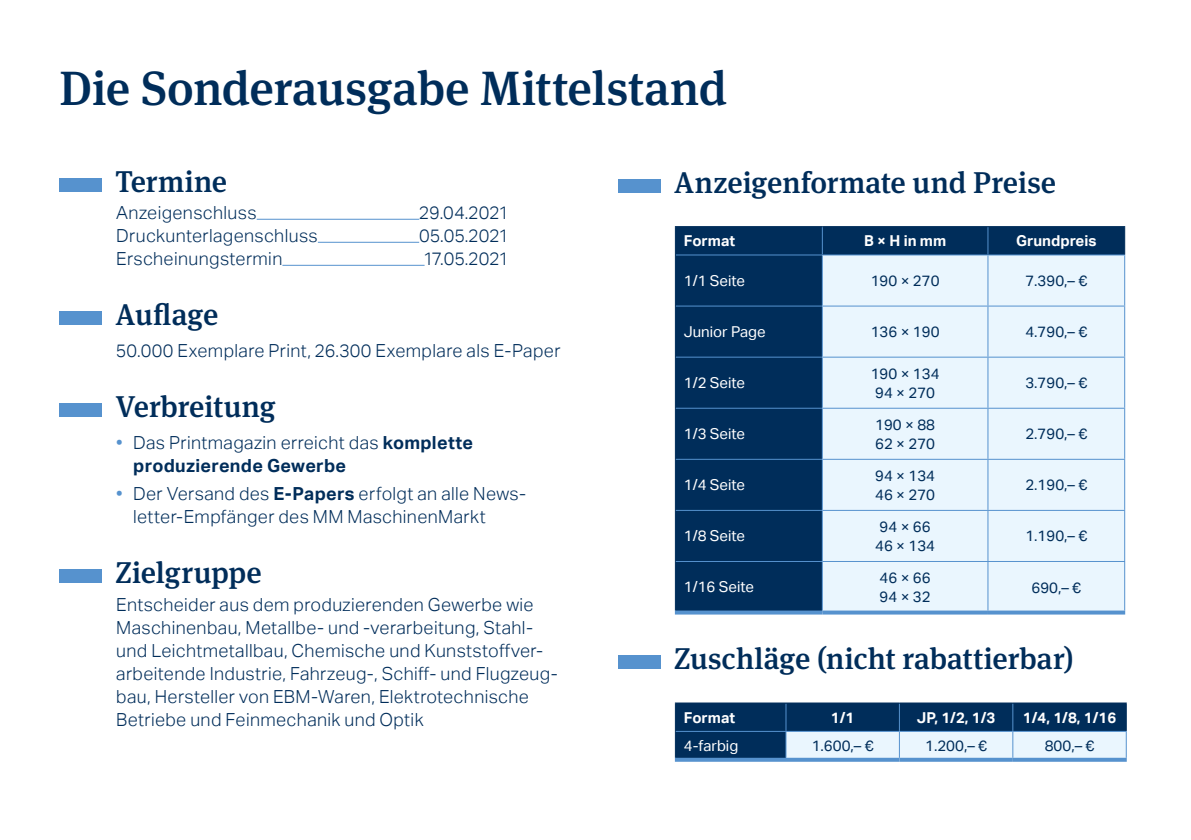
<style>
.page{position:relative;width:1191px;height:840px;background:#fff}
.page>*{position:absolute;margin:0;border:0;box-sizing:border-box;transform-origin:0 0}
.t1{font:500 48px "Meta Serif OT";letter-spacing:-.005em;color:#002d5a}
.t2{font:500 30px "Meta Serif OT";color:#002d5a}
.t3{font:300 18px/23px "Aktiv Grotesk";letter-spacing:.02em;color:#002d5a}
.t4{font:700 18px/23px "Aktiv Grotesk";letter-spacing:.015em;color:#002d5a}
.t5{font:15px/19px "Aktiv Grotesk";color:#002d5a}
.t6{font:15px "Aktiv Grotesk";color:#fff}
.t7{font:700 15px "Aktiv Grotesk";color:#fff}
.s1{font-weight:400;color:#5692ce}
.s2{font-weight:300}
.s3{font-weight:700}
</style>
<div class="page">
<hr style="left:257px;top:219px;width:162px;height:1px;background:#5692ce">
<hr style="left:318px;top:242px;width:101px;height:1px;background:#5692ce">
<hr style="left:282px;top:265px;width:142px;height:1px;background:#5692ce">
<div style="left:60px;top:177px;width:42px;height:14px;background:#5692ce"></div>
<div style="left:60px;top:311px;width:42px;height:13px;background:#5692ce"></div>
<div style="left:60px;top:403px;width:42px;height:13px;background:#5692ce"></div>
<div style="left:60px;top:568px;width:42px;height:14px;background:#5692ce"></div>
<div style="left:618px;top:178px;width:42px;height:14px;background:#5692ce"></div>
<div style="left:676px;top:255px;width:146px;height:355px;background:#002d5a"></div>
<div style="left:823px;top:255px;width:301px;height:355px;background:#eaf6fe"></div>
<hr style="left:822px;top:255px;width:1px;height:50px;background:#5692ce">
<hr style="left:987px;top:255px;width:1px;height:50px;background:#5692ce">
<hr style="left:676px;top:305px;width:146px;height:1px;background:#5692ce">
<hr style="left:822px;top:305px;width:166px;height:1px;background:#5692ce">
<hr style="left:822px;top:306px;width:1px;height:50px;background:#5692ce">
<hr style="left:988px;top:305px;width:137px;height:1px;background:#5692ce">
<hr style="left:987px;top:306px;width:1px;height:50px;background:#5692ce">
<hr style="left:676px;top:356px;width:146px;height:1px;background:#5692ce">
<hr style="left:822px;top:356px;width:166px;height:1px;background:#5692ce">
<hr style="left:822px;top:357px;width:1px;height:50px;background:#5692ce">
<hr style="left:988px;top:356px;width:137px;height:1px;background:#5692ce">
<hr style="left:987px;top:357px;width:1px;height:50px;background:#5692ce">
<hr style="left:676px;top:407px;width:146px;height:1px;background:#5692ce">
<hr style="left:822px;top:407px;width:166px;height:1px;background:#5692ce">
<hr style="left:822px;top:408px;width:1px;height:50px;background:#5692ce">
<hr style="left:988px;top:407px;width:137px;height:1px;background:#5692ce">
<hr style="left:987px;top:408px;width:1px;height:50px;background:#5692ce">
<hr style="left:676px;top:458px;width:146px;height:1px;background:#5692ce">
<hr style="left:822px;top:458px;width:166px;height:1px;background:#5692ce">
<hr style="left:822px;top:459px;width:1px;height:50px;background:#5692ce">
<hr style="left:988px;top:458px;width:137px;height:1px;background:#5692ce">
<hr style="left:987px;top:459px;width:1px;height:50px;background:#5692ce">
<hr style="left:676px;top:509px;width:146px;height:1px;background:#5692ce">
<hr style="left:822px;top:509px;width:166px;height:1px;background:#5692ce">
<hr style="left:822px;top:510px;width:1px;height:50px;background:#5692ce">
<hr style="left:988px;top:509px;width:137px;height:1px;background:#5692ce">
<hr style="left:987px;top:510px;width:1px;height:50px;background:#5692ce">
<hr style="left:676px;top:560px;width:146px;height:1px;background:#5692ce">
<hr style="left:822px;top:560px;width:166px;height:1px;background:#5692ce">
<hr style="left:822px;top:561px;width:1px;height:49px;background:#5692ce">
<hr style="left:988px;top:560px;width:137px;height:1px;background:#5692ce">
<hr style="left:987px;top:561px;width:1px;height:49px;background:#5692ce">
<hr style="left:675px;top:255px;width:1px;height:51px;background:#002d5a">
<hr style="left:675px;top:306px;width:1px;height:51px;background:#002d5a">
<hr style="left:675px;top:357px;width:1px;height:51px;background:#002d5a">
<hr style="left:675px;top:408px;width:1px;height:51px;background:#002d5a">
<hr style="left:675px;top:459px;width:1px;height:51px;background:#002d5a">
<hr style="left:675px;top:510px;width:1px;height:51px;background:#002d5a">
<hr style="left:675px;top:561px;width:1px;height:49px;background:#002d5a">
<svg style="left:675px;top:610px;width:147px;height:4px"></svg>
<svg style="left:822px;top:610px;width:166px;height:4px"></svg>
<svg style="left:988px;top:610px;width:137px;height:4px"></svg>
<hr style="left:1124px;top:255px;width:1px;height:50px;background:#5692ce">
<hr style="left:1124px;top:306px;width:1px;height:50px;background:#5692ce">
<hr style="left:1124px;top:357px;width:1px;height:50px;background:#5692ce">
<hr style="left:1124px;top:408px;width:1px;height:50px;background:#5692ce">
<hr style="left:1124px;top:459px;width:1px;height:50px;background:#5692ce">
<hr style="left:1124px;top:510px;width:1px;height:50px;background:#5692ce">
<hr style="left:1124px;top:561px;width:1px;height:49px;background:#5692ce">
<svg style="left:675px;top:226px;width:450px;height:29px;background:#02305d"></svg>
<div style="left:618px;top:654px;width:42px;height:14px;background:#5692ce"></div>
<hr style="left:1012px;top:757px;width:114px;height:4px;background:#5692ce">
<hr style="left:675px;top:757px;width:111px;height:4px;background:#5692ce">
<hr style="left:786px;top:757px;width:113px;height:4px;background:#5692ce">
<hr style="left:899px;top:757px;width:113px;height:4px;background:#5692ce">
<svg style="left:675px;top:702px;width:451px;height:57px;background:#557798"></svg>
<h1 class="t1" style="left:60px;top:58px;width:669px">Die Sonderausgabe Mittelstand</h1>
<h2 class="t2" style="left:116px;top:162px;width:113px">Termine</h2>
<p class="t3" style="left:116px;top:201px;width:142px">Anzeigenschluss</p>
<p class="t3" style="left:419px;top:201px;width:90px">29.04.2021</p>
<p class="t3" style="left:116px;top:224px;width:203px">Druckunterlagenschluss</p>
<p class="t3" style="left:419px;top:224px;width:90px">05.05.2021</p>
<p class="t3" style="left:116px;top:247px;width:168px">Erscheinungstermin</p>
<p class="t3" style="left:424px;top:247px;width:85px">17.05.2021</p>
<h2 class="t2" style="left:116px;top:295px;width:104px">Auflage</h2>
<p class="t3" style="left:116px;top:339px;width:446px">50.000 Exemplare Print, 26.300 Exemplare als E-Paper</p>
<h2 class="t2" style="left:116px;top:387px;width:162px">Verbreitung</h2>
<p class="t4" style="left:133px;top:430px;width:341px;text-indent:-17px"><span class="s1">•</span> <span class="s2">Das Printmagazin erreicht das</span> komplette produzierende Gewerbe</p>
<p class="t3" style="left:133px;top:482px;width:394px;text-indent:-17px"><span class="s1">•</span> Der Versand des <span class="s3">E-Papers</span> erfolgt an alle News&shy;letter-Empfänger des MM MaschinenMarkt</p>
<h2 class="t2" style="left:116px;top:553px;width:148px">Zielgruppe</h2>
<p class="t3" style="left:116px;top:592px;width:443px">Entscheider aus dem produzierenden Gewerbe wie Maschinenbau, Metallbe- und -verarbeitung, Stahl&shy;und Leichtmetallbau, Chemische und Kunststoffver&shy;arbeitende Industrie, Fahrzeug-, Schiff- und Flugzeug&shy;bau, Hersteller von EBM-Waren, Elektrotechnische Betriebe und Feinmechanik und Optik</p>
<h2 class="t2" style="left:674px;top:163px;width:383px">Anzeigenformate und Preise</h2>
<p class="t7" style="left:684px;top:232px;width:53px">Format</p>
<p class="t7" style="left:864px;top:232px;width:83px">B × H in mm</p>
<p class="t7" style="left:1016px;top:232px;width:82px">Grundpreis</p>
<p class="t6" style="left:684px;top:272px;width:63px">1/1 Seite</p>
<p class="t5" style="left:870px;top:271px;width:70px">190 × 270</p>
<p class="t5" style="left:1025px;top:271px;width:63px">7.390,– €</p>
<p class="t6" style="left:684px;top:323px;width:83px">Junior Page</p>
<p class="t5" style="left:870px;top:322px;width:70px">136 × 190</p>
<p class="t5" style="left:1025px;top:322px;width:63px">4.790,– €</p>
<p class="t6" style="left:684px;top:374px;width:63px">1/2 Seite</p>
<p class="t5" style="left:870px;top:363px;width:70px">190 × 134<br>94 × 270</p>
<p class="t5" style="left:1025px;top:373px;width:63px">3.790,– €</p>
<p class="t6" style="left:684px;top:425px;width:63px">1/3 Seite</p>
<p class="t5" style="left:875px;top:415px;width:61px">190 × 88<br>62 × 270</p>
<p class="t5" style="left:1025px;top:424px;width:63px">2.790,– €</p>
<p class="t6" style="left:684px;top:476px;width:63px">1/4 Seite</p>
<p class="t5" style="left:875px;top:466px;width:61px">94 × 134<br>46 × 270</p>
<p class="t5" style="left:1025px;top:475px;width:63px">2.190,– €</p>
<p class="t6" style="left:684px;top:527px;width:63px">1/8 Seite</p>
<p class="t5" style="left:875px;top:517px;width:61px">94 × 66<br>46 × 134</p>
<p class="t5" style="left:1025px;top:526px;width:63px">1.190,– €</p>
<p class="t6" style="left:684px;top:578px;width:72px">1/16 Seite</p>
<p class="t5" style="left:879px;top:568px;width:53px">46 × 66<br>94 × 32</p>
<p class="t5" style="left:1031px;top:577px;width:51px">690,– €</p>
<h2 class="t2" style="left:674px;top:639px;width:401px">Zuschläge (nicht rabattierbar)</h2>
<p class="t7" style="left:684px;top:708px;width:53px">Format</p>
<p class="t7" style="left:831px;top:708px;width:25px">1/1</p>
<p class="t7" style="left:916px;top:708px;width:80px">JP, 1/2, 1/3</p>
<p class="t7" style="left:1022px;top:708px;width:95px">1/4, 1/8, 1/16</p>
<p class="t6" style="left:684px;top:736px;width:56px">4-farbig</p>
<p class="t5" style="left:811px;top:735px;width:63px">1.600,– €</p>
<p class="t5" style="left:925px;top:735px;width:63px">1.200,– €</p>
<p class="t5" style="left:1044px;top:735px;width:51px">800,– €</p>
</div>
